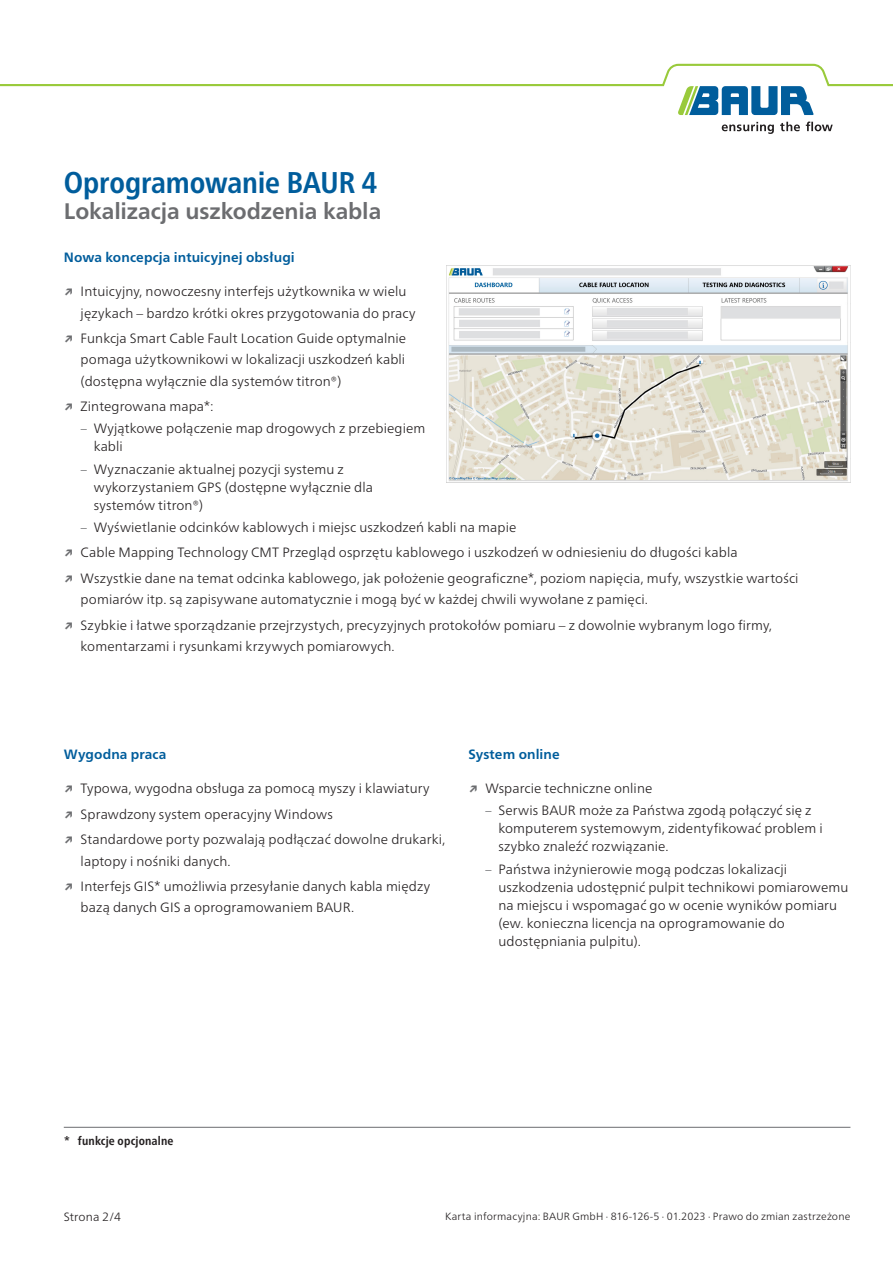
<style>
.page{position:relative;width:893px;height:1263px;background:#fff}
.page>*{position:absolute;margin:0;border:0;box-sizing:border-box;transform-origin:0 0}
.DB_-_Titel_Produktna{font:700 condensed 30px "Frutiger Neue LTW1 G";letter-spacing:-.005em;color:#005d9c}
.DB_-_Aufzählung_USP{font:700 22.5px "Frutiger Neue LTW1 G";letter-spacing:-.005em;color:#6c6d70}
.t1{font:300 13.5px/18px "Frutiger Neue LTW1 G";letter-spacing:.005em;color:#231f20}
.DB_-_Condensed_Übers{font:700 13.5px "Frutiger Neue LTW1 G";letter-spacing:.01em;color:#005d9c}
.DB_-_Fußnote_linksbü{font:700 condensed 12px "Frutiger Neue LTW1 G";letter-spacing:.01em;color:#231f20}
.t2{font:300 12px "Frutiger Neue LTW1 G";letter-spacing:.01em;color:#231f20}
.t3{font:300 10.5px "Frutiger Neue LTW1 G";letter-spacing:.015em;color:#231f20}
.s1{font-weight:700;color:#6c6d70}
.s2{font-stretch:condensed;color:#6c6d70}
</style>
<div class="page">
<svg style="left:722px;top:122px;width:52px;height:12px"></svg>
<svg style="left:780px;top:122px;width:20px;height:9px"></svg>
<svg style="left:806px;top:122px;width:27px;height:9px"></svg>
<svg style="left:0;top:64px;width:893px;height:51px"></svg>
<hr style="left:64px;top:1127px;width:786px;height:1px;background:#6c6d70">
<img style="left:446px;top:266px;width:404px;height:217px">
<p class="DB_-_Titel_Produktna" style="left:64px;top:160px;width:315px">Oprogramowanie BAUR 4</p>
<p class="DB_-_Aufzählung_USP" style="left:64px;top:195px;width:319px">Lokalizacja uszkodzenia kabla</p>
<p class="DB_-_Condensed_Übers" style="left:64px;top:248px;width:233px">Nowa koncepcja intuicyjnej obsługi</p>
<p class="t1" style="left:81px;top:280px;width:336px;line-height:21.3px;text-indent:-17px"><span class="s1">↗</span> Intuicyjny, nowoczesny interfejs użytkownika w wielu językach – bardzo krótki okres przygotowania do pracy</p>
<p class="t1" style="left:81px;top:327px;width:327px;line-height:21.3px;text-align:justify;text-indent:-17px"><span class="s1">↗</span> Funkcja Smart Cable Fault Location Guide optymalnie pomaga użytkownikowi w lokalizacji uszkodzeń kabli (dostępna wyłącznie dla systemów titron®)</p>
<p class="t1" style="left:64px;top:396px;width:151px"><span class="s1">↗</span> Zintegrowana mapa*:</p>
<p class="t1" style="left:94px;top:419px;width:333px;text-indent:-13px"><span class="s2">–</span> Wyjątkowe połączenie map drogowych z przebiegiem kabli</p>
<p class="t1" style="left:94px;top:459px;width:281px;text-indent:-13px"><span class="s2">–</span> Wyznaczanie aktualnej pozycji systemu z wykorzystaniem GPS (dostępne wyłącznie dla systemów titron®)</p>
<p class="t1" style="left:81px;top:517px;width:437px"><span class="s2">–</span> Wyświetlanie odcinków kablowych i miejsc uszkodzeń kabli na mapie</p>
<p class="t1" style="left:64px;top:543px;width:675px"><span class="s1">↗</span> Cable Mapping Technology CMT Przegląd osprzętu kablowego i uszkodzeń w odniesieniu do długości kabla</p>
<p class="t1" style="left:81px;top:566px;width:719px;line-height:21.3px;text-indent:-17px"><span class="s1">↗</span> Wszystkie dane na temat odcinka kablowego, jak położenie geograficzne*, poziom napięcia, mufy, wszystkie wartości pomiarów itp. są zapisywane automatycznie i mogą być w każdej chwili wywołane z pamięci.</p>
<p class="t1" style="left:81px;top:613px;width:693px;line-height:21.3px;text-indent:-17px"><span class="s1">↗</span> Szybkie i łatwe sporządzanie przejrzystych, precyzyjnych protokołów pomiaru – z dowolnie wybranym logo firmy, komentarzami i rysunkami krzywych pomiarowych.</p>
<p class="DB_-_Condensed_Übers" style="left:64px;top:745px;width:104px">Wygodna praca</p>
<p class="t1" style="left:64px;top:778px;width:367px"><span class="s1">↗</span> Typowa, wygodna obsługa za pomocą myszy i klawiatury</p>
<p class="t1" style="left:64px;top:804px;width:270px"><span class="s1">↗</span> Sprawdzony system operacyjny Windows</p>
<p class="t1" style="left:81px;top:828px;width:366px;line-height:21.3px;text-indent:-17px"><span class="s1">↗</span> Standardowe porty pozwalają podłączać dowolne drukarki, laptopy i nośniki danych.</p>
<p class="t1" style="left:81px;top:875px;width:351px;line-height:21.3px;text-indent:-17px"><span class="s1">↗</span> Interfejs GIS* umożliwia przesyłanie danych kabla między bazą danych GIS a oprogramowaniem BAUR.</p>
<p class="DB_-_Condensed_Übers" style="left:468px;top:745px;width:93px">System online</p>
<p class="t1" style="left:468px;top:778px;width:185px"><span class="s1">↗</span> Wsparcie techniczne online</p>
<p class="t1" style="left:498px;top:801px;width:326px;text-indent:-13px"><span class="s2">–</span> Serwis BAUR może za Państwa zgodą połączyć się z komputerem systemowym, zidentyfikować problem i szybko znaleźć rozwiązanie.</p>
<p class="t1" style="left:498px;top:859px;width:351px;text-indent:-13px"><span class="s2">–</span> Państwa inżynierowie mogą podczas lokalizacji uszkodzenia udostępnić pulpit technikowi pomiarowemu na miejscu i wspomagać go w ocenie wyników pomiaru (ew. konieczna licencja na oprogramowanie do udostępniania pulpitu).</p>
<p class="DB_-_Fußnote_linksbü" style="left:64px;top:1132px;width:111px">* funkcje opcjonalne</p>
<p class="t2" style="left:64px;top:1208px;width:59px">Strona 2/4</p>
<p class="t3" style="left:445px;top:1208px;width:407px">Karta informacyjna: BAUR GmbH · 816-126-5 · 01.2023 · Prawo do zmian zastrzeżone</p>
</div>
